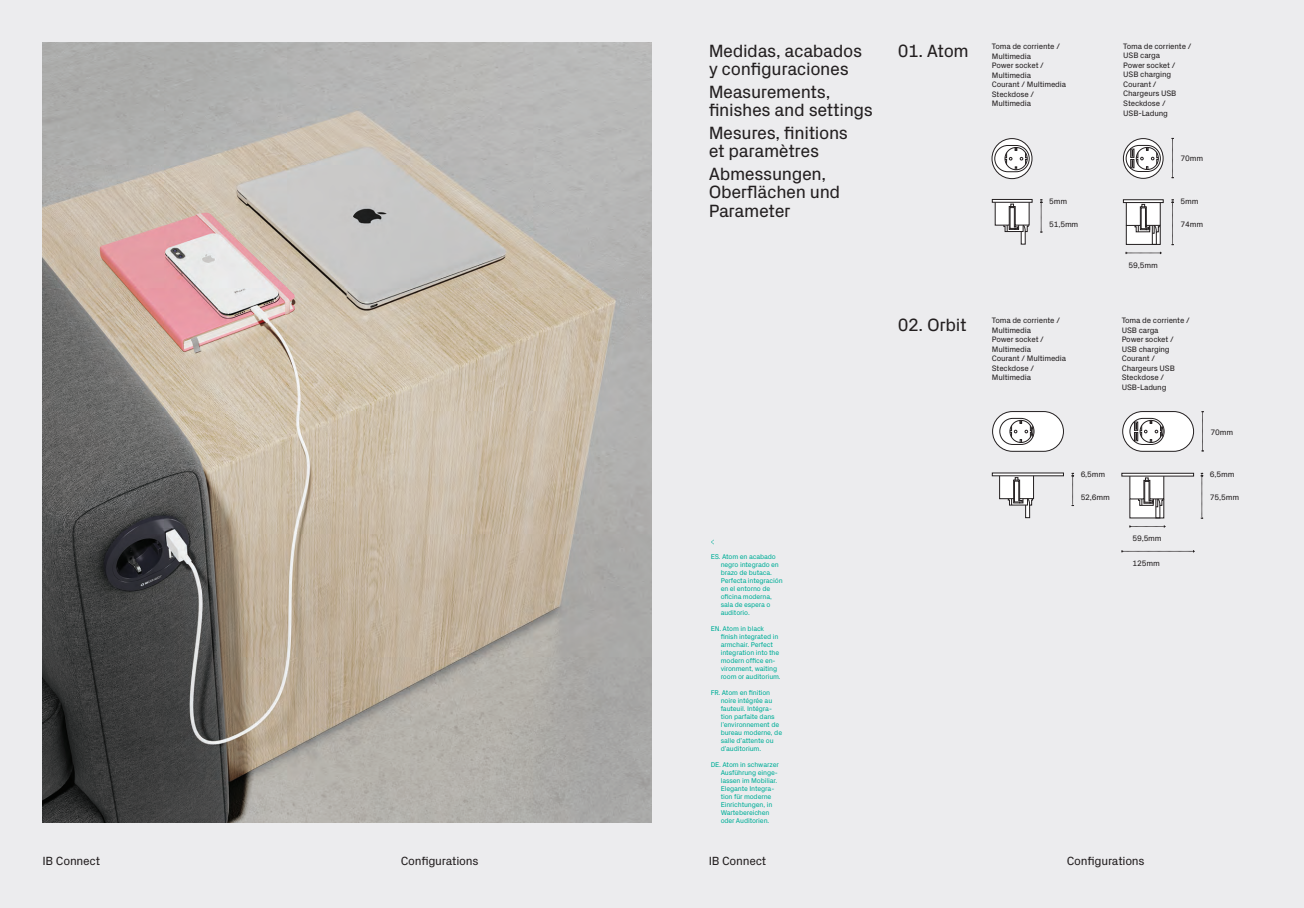
<style>
.page{position:relative;width:1304px;height:908px;background:#fff}
.page>*{position:absolute;margin:0;border:0;box-sizing:border-box;transform-origin:0 0}
.t1{font:18px/18px "Px Grotesk";letter-spacing:-.02em;color:#231f20}
.t2{font:12px "Px Grotesk";letter-spacing:-.02em;color:#231f20}
.t3{font:8px/9.5px "Px Grotesk";letter-spacing:-.02em;color:#231f20}
.t4{font:7px/8px "Px Grotesk";letter-spacing:-.02em;color:#00ae98}
</style>
<div class="page">
<div style="left:0;top:0;width:652px;height:907px;background:#ececee"></div>
<img style="left:43px;top:43px;width:609px;height:779px">
<div style="left:652px;top:0;width:652px;height:907px;background:#ececee"></div>
<svg style="left:992px;top:138px;width:40px;height:40px"></svg>
<div style="left:992px;top:138px;width:40px;height:41px;border:1px solid #231f20;border-radius:50%"></div>
<svg style="left:1005px;top:147px;width:22px;height:23px"></svg>
<div style="left:995px;top:145px;width:34px;height:27px;border:1px solid #231f20;border-radius:13px"></div>
<svg style="left:1123px;top:138px;width:40px;height:40px"></svg>
<div style="left:1123px;top:138px;width:40px;height:40px;border:1px solid #231f20;border-radius:50%"></div>
<div style="left:1126px;top:145px;width:34px;height:26px;border:1px solid #231f20;border-radius:13px"></div>
<svg style="left:1131px;top:147px;width:28px;height:22px"></svg>
<svg style="left:1171px;top:138px;width:3px;height:40px"></svg>
<svg style="left:992px;top:199px;width:40px;height:45px"></svg>
<div style="left:1123px;top:199px;width:40px;height:3px;border:1px solid #231f20"></div>
<svg style="left:1123px;top:200px;width:40px;height:44px"></svg>
<svg style="left:1126px;top:252px;width:35px;height:2px"></svg>
<svg style="left:1171px;top:199px;width:3px;height:46px"></svg>
<svg style="left:1040px;top:199px;width:2px;height:34px"></svg>
<svg style="left:992px;top:473px;width:71px;height:44px"></svg>
<svg style="left:1071px;top:473px;width:3px;height:33px"></svg>
<div style="left:993px;top:411px;width:70px;height:40px;background:#fff;border-radius:20px"></div>
<div style="left:992px;top:411px;width:72px;height:40px;border:1px solid #231f20;border-radius:20px"></div>
<div style="left:1000px;top:418px;width:34px;height:26px;border:1px solid #231f20;border-radius:13px"></div>
<svg style="left:1010px;top:420px;width:23px;height:22px"></svg>
<svg style="left:1201px;top:411px;width:3px;height:40px"></svg>
<div style="left:1123px;top:411px;width:71px;height:40px;background:#fff;border-radius:20px"></div>
<div style="left:1123px;top:411px;width:71px;height:40px;border:1px solid #231f20;border-radius:20px"></div>
<div style="left:1130px;top:418px;width:34px;height:26px;border:1px solid #231f20;border-radius:13px"></div>
<svg style="left:1134px;top:420px;width:29px;height:22px"></svg>
<svg style="left:1122px;top:473px;width:72px;height:45px"></svg>
<svg style="left:1130px;top:525px;width:35px;height:2px"></svg>
<svg style="left:1122px;top:550px;width:72px;height:2px"></svg>
<svg style="left:1201px;top:473px;width:2px;height:45px"></svg>
<h2 class="t2" style="left:43px;top:852px;width:59px">IB Connect</h2>
<h2 class="t2" style="left:401px;top:851px;width:79px">Configurations</h2>
<h1 class="t1" style="left:709px;top:41px;width:155px">Medidas, acabados y configuraciones</h1>
<h1 class="t1" style="left:709px;top:82px;width:166px">Measurements, finishes and settings</h1>
<h1 class="t1" style="left:709px;top:123px;width:141px">Mesures, finitions et paramètres</h1>
<h1 class="t1" style="left:709px;top:164px;width:133px">Abmessungen,<br>Oberflächen und<br>Parameter</h1>
<p class="t4" style="left:721px;top:551px;width:64px;text-indent:-10px">ES. Atom en acabado negro integrado en brazo de butaca.<br>Perfecta integración en el entorno de oficina moderna, sala de espera o auditorio.</p>
<p class="t4" style="left:721px;top:623px;width:62px;text-indent:-10px">EN. Atom in black finish integrated in armchair. Perfect integration into the modern office en&shy;vironment, waiting room or auditorium.</p>
<p class="t4" style="left:721px;top:687px;width:63px;text-indent:-10px">FR. Atom en finition noire intégrée au fauteuil. Intégra&shy;tion parfaite dans l’environnement de bureau moderne, de salle d’attente ou d’auditorium.</p>
<p class="t4" style="left:721px;top:759px;width:60px;text-indent:-10px">DE. Atom in schwarzer<br>Ausführung einge&shy;lassen im Mobiliar.<br>Elegante Integra&shy;tion für moderne<br>Einrichtungen, in<br>Wartebereichen oder Auditorien.</p>
<h1 class="t1" style="left:898px;top:41px;width:73px">01. Atom</h1>
<h1 class="t1" style="left:898px;top:314px;width:71px">02. Orbit</h1>
<p class="t3" style="left:992px;top:41px;width:76px">Toma de corriente /<br>Multimedia<br>Power socket /<br>Multimedia<br>Courant / Multimedia<br>Steckdose /<br>Multimedia</p>
<p class="t3" style="left:1123px;top:41px;width:70px">Toma de corriente /<br>USB carga<br>Power socket /<br>USB charging<br>Courant /<br>Chargeurs USB<br>Steckdose /<br>USB-Ladung</p>
<p class="t3" style="left:1180px;top:153px;width:24px">70mm</p>
<p class="t3" style="left:1049px;top:196px;width:20px">5mm</p>
<p class="t3" style="left:1180px;top:196px;width:20px">5mm</p>
<p class="t3" style="left:1049px;top:218px;width:31px">51,5mm</p>
<p class="t3" style="left:1180px;top:218px;width:24px">74mm</p>
<p class="t3" style="left:992px;top:315px;width:76px">Toma de corriente /<br>Multimedia<br>Power socket /<br>Multimedia<br>Courant / Multimedia<br>Steckdose /<br>Multimedia</p>
<p class="t3" style="left:1129px;top:259px;width:31px">59,5mm</p>
<p class="t3" style="left:1122px;top:315px;width:70px">Toma de corriente /<br>USB carga<br>Power socket /<br>USB charging<br>Courant /<br>Chargeurs USB<br>Steckdose /<br>USB-Ladung</p>
<p class="t3" style="left:1081px;top:469px;width:26px">6,5mm</p>
<p class="t3" style="left:1081px;top:492px;width:31px">52,6mm</p>
<p class="t3" style="left:1132px;top:533px;width:31px">59,5mm</p>
<p class="t3" style="left:1132px;top:558px;width:29px">125mm</p>
<p class="t3" style="left:1210px;top:426px;width:24px">70mm</p>
<p class="t3" style="left:1210px;top:469px;width:26px">6,5mm</p>
<p class="t3" style="left:1210px;top:492px;width:31px">75,5mm</p>
<h2 class="t2" style="left:709px;top:852px;width:59px">IB Connect</h2>
<h2 class="t2" style="left:1067px;top:852px;width:79px">Configurations</h2>
</div>
